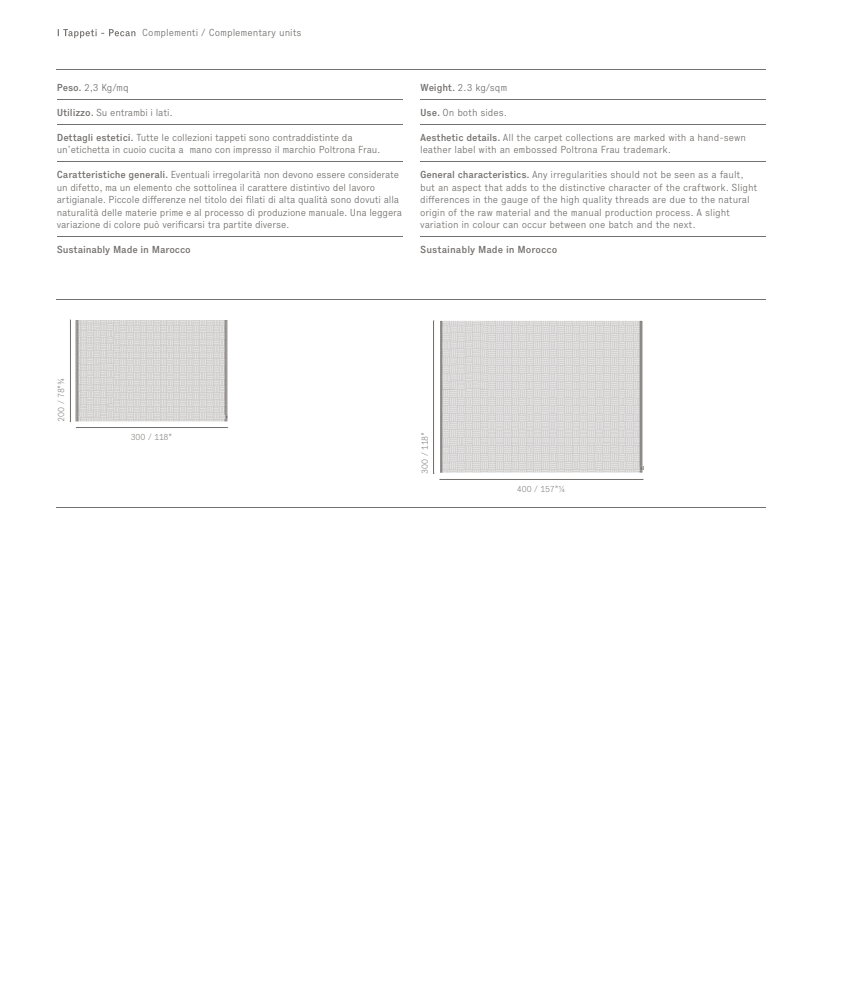
<style>
.page{position:relative;width:851px;height:993px;background:#fff}
.page>*{position:absolute;margin:0;border:0;box-sizing:border-box;transform-origin:0 0}
.t1{font:300 10px/12.5px "Executive";letter-spacing:-.015em;color:#73706d}
.t2{font:500 10px "Executive";color:#73706d}
.t3{font:100 8.75px "Executive";color:#73706d}
.s1{font-weight:500}
</style>
<div class="page">
<hr style="left:57px;top:70px;width:708px;height:1px;background:#73706d">
<hr style="left:57px;top:99px;width:345px;height:1px;background:#73706d">
<hr style="left:57px;top:124px;width:345px;height:1px;background:#73706d">
<hr style="left:57px;top:162px;width:345px;height:1px;background:#73706d">
<hr style="left:57px;top:237px;width:345px;height:1px;background:#73706d">
<hr style="left:420px;top:99px;width:345px;height:1px;background:#73706d">
<hr style="left:420px;top:124px;width:345px;height:1px;background:#73706d">
<hr style="left:420px;top:162px;width:345px;height:1px;background:#73706d">
<hr style="left:420px;top:237px;width:345px;height:1px;background:#73706d">
<hr style="left:57px;top:506px;width:708px;height:1px;background:#73706d">
<svg style="left:58px;top:29px;width:78px;height:9px"></svg>
<hr style="left:57px;top:298px;width:708px;height:1px;background:#73706d">
<hr style="left:70px;top:320px;width:1px;height:101px;background:#73706d">
<hr style="left:76px;top:427px;width:151px;height:1px;background:#73706d">
<img style="left:75px;top:320px;width:152px;height:101px">
<hr style="left:433px;top:321px;width:1px;height:152px;background:#73706d">
<hr style="left:440px;top:479px;width:202px;height:1px;background:#73706d">
<img style="left:440px;top:320px;width:202px;height:152px">
<p class="t1" style="left:142px;top:26px;width:161px">Complementi / Complementary units</p>
<p class="t1" style="left:57px;top:81px;width:73px"><span class="s1">Peso.</span> 2,3 Kg/mq</p>
<p class="t1" style="left:57px;top:106px;width:118px"><span class="s1">utilizzo.</span> Su entrambi i lati.</p>
<p class="t1" style="left:57px;top:131px;width:325px"><span class="s1">dettagli estetici.</span> Tutte le collezioni tappeti sono contraddistinte da un’etichetta in cuoio cucita a mano con impresso il marchio Poltrona Frau.</p>
<p class="t1" style="left:57px;top:168px;width:347px"><span class="s1">Caratteristiche generali.</span> Eventuali irregolarità non devono essere considerate un difetto, ma un elemento che sottolinea il carattere distintivo del lavoro artigianale. Piccole differenze nel titolo dei filati di alta qualità sono dovuti alla naturalità delle materie prime e al processo di produzione manuale. Una leggera variazione di colore può verificarsi tra partite diverse.</p>
<p class="t2" style="left:57px;top:243px;width:135px">sustainably made in marocco</p>
<p class="t1" style="left:420px;top:81px;width:89px"><span class="s1">weight.</span> 2.3 kg/sqm</p>
<p class="t1" style="left:420px;top:106px;width:89px"><span class="s1">use.</span> On both sides.</p>
<p class="t1" style="left:420px;top:131px;width:327px"><span class="s1">aesthetic details.</span> All the carpet collections are marked with a hand-sewn leather label with an embossed Poltrona Frau trademark.</p>
<p class="t1" style="left:420px;top:168px;width:338px"><span class="s1">general characteristics.</span> Any irregularities should not be seen as a fault, but an aspect that adds to the distinctive character of the craftwork. Slight differences in the gauge of the high quality threads are due to the natural origin of the raw material and the manual production process. A slight variation in colour can occur between one batch and the next.</p>
<p class="t2" style="left:420px;top:243px;width:139px">sustainably made in morocco</p>
<p class="t3" style="left:56px;top:421px;width:45px;rotate:-90deg">200 / 78"¾</p>
<p class="t3" style="left:131px;top:431px;width:43px">300 / 118"</p>
<p class="t3" style="left:419px;top:473px;width:43px;rotate:-90deg">300 / 118"</p>
<p class="t3" style="left:516px;top:483px;width:50px">400 / 157"¼</p>
</div>
